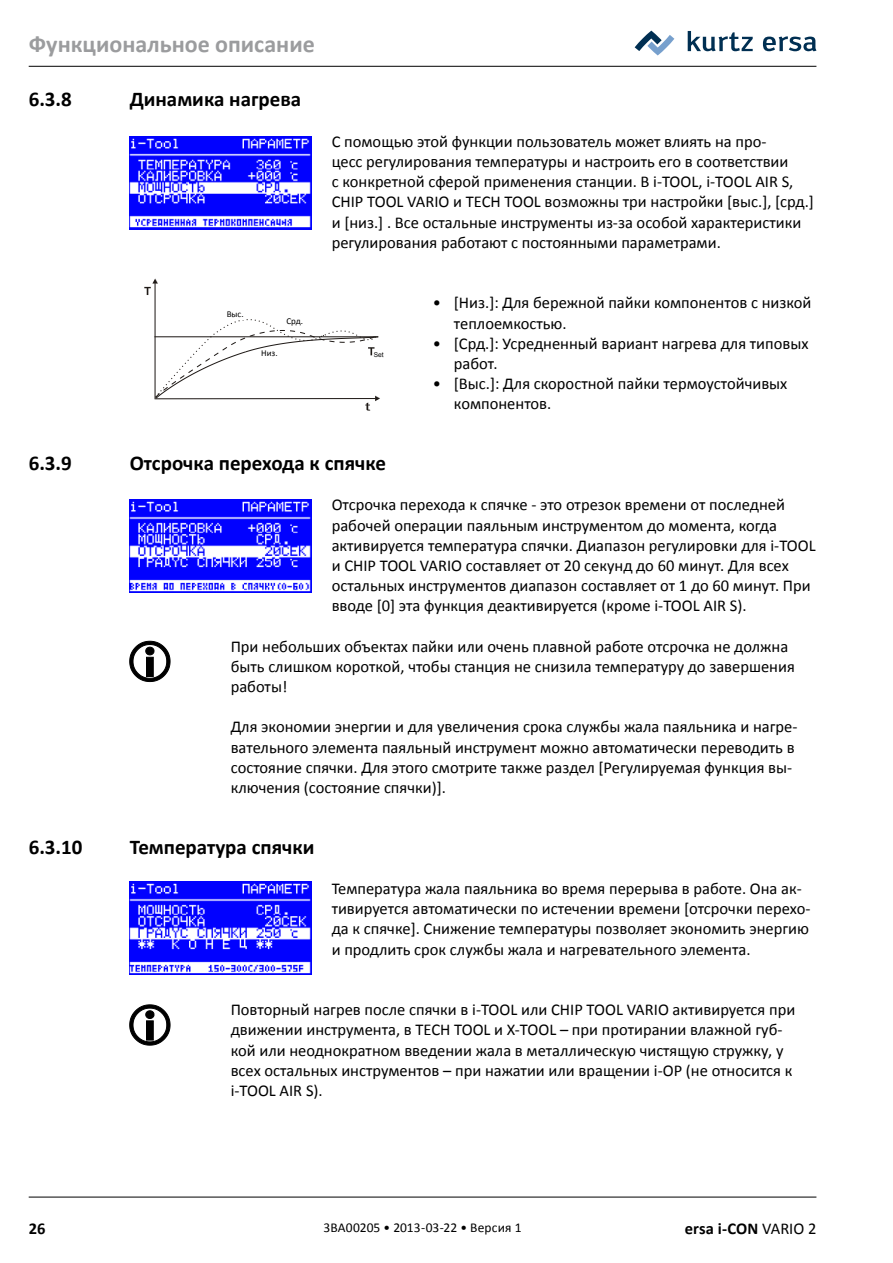
<style>
.page{position:relative;width:893px;height:1263px;background:#fff}
.page>*{position:absolute;margin:0;border:0;box-sizing:border-box;transform-origin:0 0}
.t1{font:700 24px "Calibri";color:#9b9c9e}
.t2{font:700 21px "Calibri";color:#000}
.t3{font:16.5px/20.2px "Calibri";color:#000}
.t4{font:700 16.5px "Calibri";letter-spacing:.005em;color:#000}
.t5{font:13.5px "Calibri";letter-spacing:.01em;color:#000}
.t6{font:9px "Calibri";color:#000}
.t7{font:6.6px "Arial";color:#000}
.s1{font-weight:400}
</style>
<div class="page">
<svg style="left:688px;top:31px;width:65px;height:20px"></svg>
<svg style="left:763px;top:36px;width:53px;height:15px"></svg>
<svg style="left:635px;top:31px;width:39px;height:25px"></svg>
<hr style="left:29px;top:66px;width:787px;height:1px;background:#000">
<hr style="left:29px;top:1197px;width:787px;height:1px;background:#000">
<img style="left:130px;top:136px;width:181px;height:93px">
<svg style="left:144px;top:279px;width:236px;height:132px"></svg>
<div style="left:261px;top:350px;width:18px;height:9px;background:#fff"></div>
<div style="left:227px;top:310px;width:18px;height:9px;background:#fff"></div>
<div style="left:287px;top:317px;width:18px;height:9px;background:#fff"></div>
<img style="left:130px;top:500px;width:181px;height:93px">
<svg style="left:130px;top:641px;width:40px;height:41px"></svg>
<img style="left:130px;top:882px;width:181px;height:93px">
<svg style="left:130px;top:1005px;width:40px;height:40px"></svg>
<h1 class="t1" style="left:29px;top:29px;width:288px">Функциональное описание</h1>
<p class="t2" style="left:29px;top:86px;width:45px">6.3.8</p>
<p class="t2" style="left:130px;top:86px;width:173px">Динамика нагрева</p>
<p class="t6" style="left:227px;top:308px;width:18px">Выс.</p>
<p class="t7" style="left:227px;top:309px;width:15px">High</p>
<p class="t6" style="left:261px;top:348px;width:18px">Низ.</p>
<p class="t7" style="left:262px;top:349px;width:14px">Low</p>
<p class="t6" style="left:287px;top:316px;width:18px">Срд.</p>
<p class="t7" style="left:287px;top:318px;width:14px">Med</p>
<p class="t3" style="left:332px;top:131px;width:484px">С помощью этой функции пользователь может влиять на про-<br>цесс регулирования температуры и настроить его в соответствии<br>с конкретной сферой применения станции. В i-TOOL, i-TOOL AIR S, CHIP TOOL VARIO и TECH TOOL возможны три настройки [выс.], [срд.] и [низ.] . Все остальные инструменты из-за особой характеристики регулирования работают с постоянными параметрами.</p>
<p class="t7" style="left:374px;top:350px;width:11px">Set</p>
<p class="t3" style="left:454px;top:293px;width:359px;text-indent:-21px">• [Низ.]: Для бережной пайки компонентов с низкой теплоемкостью.</p>
<p class="t3" style="left:454px;top:333px;width:356px;text-indent:-21px">• [Срд.]: Усредненный вариант нагрева для типовых работ.</p>
<p class="t3" style="left:454px;top:374px;width:335px;text-indent:-21px">• [Выс.]: Для скоростной пайки термоустойчивых компонентов.</p>
<p class="t2" style="left:29px;top:449px;width:45px">6.3.9</p>
<p class="t2" style="left:130px;top:449px;width:258px">Отсрочка перехода к спячке</p>
<p class="t3" style="left:332px;top:495px;width:486px">Отсрочка перехода к спячке - это отрезок времени от последней рабочей операции паяльным инструментом до момента, когда активируется температура спячки. Диапазон регулировки для i-TOOL и CHIP TOOL VARIO составляет от 20 секунд до 60 минут. Для всех остальных инструментов диапазон составляет от 1 до 60 минут. При вводе [0] эта функция деактивируется (кроме i-TOOL AIR S).</p>
<p class="t3" style="left:231px;top:636px;width:566px">При небольших объектах пайки или очень плавной работе отсрочка не должна быть слишком короткой, чтобы станция не снизила температуру до завершения работы!</p>
<p class="t3" style="left:231px;top:717px;width:568px">Для экономии энергии и для увеличения срока службы жала паяльника и нагре&shy;вательного элемента паяльный инструмент можно автоматически переводить в состояние спячки. Для этого смотрите также раздел [Регулируемая функция вы&shy;ключения (состояние спячки)].</p>
<p class="t2" style="left:29px;top:833px;width:55px">6.3.10</p>
<p class="t2" style="left:130px;top:833px;width:186px">Температура спячки</p>
<p class="t3" style="left:332px;top:878px;width:480px">Температура жала паяльника во время перерыва в работе. Она ак&shy;тивируется автоматически по истечении времени [отсрочки перехо&shy;да к спячке]. Снижение температуры позволяет экономить энергию и продлить срок службы жала и нагревательного элемента.</p>
<p class="t3" style="left:231px;top:1000px;width:566px">Повторный нагрев после спячки в i-TOOL или CHIP TOOL VARIO активируется при движении инструмента, в TECH TOOL и X‑TOOL – при протирании влажной губ&shy;кой или неоднократном введении жала в металлическую чистящую стружку, у всех остальных инструментов – при нажатии или вращении i‑OP (не относится к i-TOOL AIR S).</p>
<p class="t4" style="left:29px;top:1217px;width:18px">26</p>
<p class="t5" style="left:323px;top:1219px;width:200px">3BA00205 • 2013-03-22 • Версия 1</p>
<p class="t4" style="left:685px;top:1217px;width:133px">ersa i-CON <span class="s1">VARIO 2</span></p>
</div>
